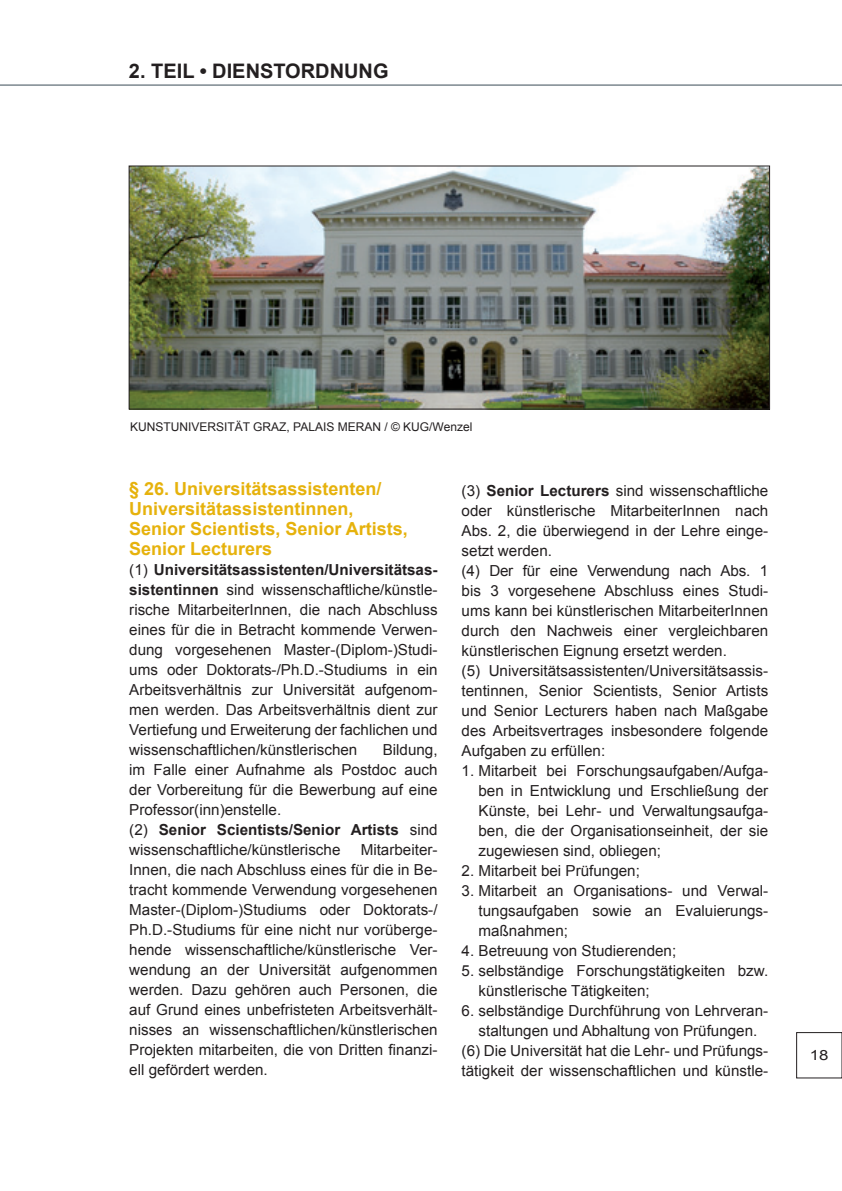
<style>
.page{position:relative;width:842px;height:1191px;background:#fff}
.page>*{position:absolute;margin:0;border:0;box-sizing:border-box;transform-origin:0 0}
.t1{font:700 20px "Arial";color:#231f20}
.t2{font:700 18px/20px "Arial";color:#e6b20c}
.t3{font:15.2px/20px "Arial";color:#231f20;text-align:justify}
.t4{font:14px "Arial";color:#231f20;scale:1.2 1}
.t5{font:12px "Arial";color:#231f20}
.s1{font-weight:700}
</style>
<div class="page">
<div style="left:796px;top:1032px;width:46px;height:46px;border:1px solid #231f20"></div>
<svg style="left:0;top:84px;width:842px;height:1px"></svg>
<img style="left:131px;top:168px;width:637px;height:239px">
<div style="left:129px;top:166px;width:641px;height:243px;border:1px solid #231f20"></div>
<h1 class="t1" style="left:129px;top:58px;width:261px">2. Teil • Dienstordnung</h1>
<p class="t5" style="left:130px;top:418px;width:344px">Ku nstu niversitÄt Graz, Palais Meran / © KUG/Wenzel</p>
<p class="t2" style="left:129px;top:479px;width:280px">§ 26. Universitätsassistenten/<br>Universitätassistentinnen,<br>Senior Scientists, Senior Artists,<br>Senior Lecturers</p>
<p class="t3" style="left:129px;top:559px;width:310px">(1) <span class="s1">Universitätsassistenten/Universitätsas&shy;sistentinnen</span> sind wissenschaftliche/künstle&shy;rische MitarbeiterI nnen, die nach Abschluss eines für die in Betracht kommende Verwen&shy;dung vorgesehenen Master-(Diplom-)Studi&shy;ums oder Doktorats-/Ph.D.-Studiums in ein Arbeitsverhältnis zur Universität aufgenom&shy;men werden. Das Arbeitsverhältnis dient zur Vertiefung und Erweiterung der fachlichen und wissenschaftlichen/künstlerischen</p>
<p class="t3" style="left:129px;top:739px;width:310px;text-align:left;text-indent:253px">Bildung, im Falle einer Aufnahme als Postdoc auch der Vorbereitung für die Bewerbung auf eine Professor(inn)enstelle.<br>(2) <span class="s1">Senior Scientists/Senior Artists</span> sind wissenschaftliche/künstlerische</p>
<p class="t3" style="left:129px;top:839px;width:310px;text-indent:231px">Mitarbeiter-I nnen, die nach Abschluss eines für die in Be&shy;tracht kommende Verwendung vorgesehenen Master-(Diplom-)Studiums oder Doktorats-/ Ph.D.-Studiums für eine nicht nur vorüberge&shy;hende wissenschaftliche/künstlerische Ver&shy;wendung an der Universität aufgenommen werden. Dazu gehören auch Personen, die auf Grund eines unbefristeten Arbeitsverhält&shy;nisses an wissenschaftlichen/künstlerischen Projekten mitarbeiten, die von Dritten finanzi&shy;ell gefördert werden.</p>
<p class="t3" style="left:462px;top:481px;width:308px;text-align:left">(3) <span class="s1">Senior Lecturers</span> sind wissenschaftliche oder künstlerische MitarbeiterI nnen nach Abs. 2, die überwiegend in der Lehre einge&shy;setzt werden.<br>(4) Der für eine Verwendung nach Abs. 1 bis 3 vorgesehene Abschluss eines Studi&shy;ums kann bei künstlerischen MitarbeiterI nnen durch den Nachweis einer vergleichbaren künstlerischen Eignung ersetzt werden.<br>(5) Universitätsassistenten/Universitätsassis&shy;tentinnen, Senior Scientists, Senior Artists und Senior Lecturers haben nach Maßgabe des Arbeitsvertrages insbesondere folgende Aufgaben zu erfüllen:</p>
<p class="t3" style="left:478px;top:761px;width:291px;text-indent:-17px">1. M itarbeit bei Forschungsaufgaben/Aufga&shy;ben in Entwicklung und Erschließung der Künste, bei Lehr- und Verwaltungsaufga&shy;ben, die der Organisationseinheit, der sie zugewiesen sind, obliegen;</p>
<p class="t3" style="left:462px;top:861px;width:180px">2. Mitarbeit bei Prüfungen;</p>
<p class="t3" style="left:478px;top:881px;width:291px;text-indent:-17px">3. Mitarbeit an Organisations- und Verwal&shy;tungsaufgaben sowie an Evaluierungs&shy;maßnahmen;</p>
<p class="t3" style="left:462px;top:941px;width:216px">4. Betreuung von Studierenden;</p>
<p class="t3" style="left:478px;top:961px;width:291px;text-indent:-17px">5. selbständige Forschungstätigkeiten bzw. künstlerische Tätigkeiten;</p>
<p class="t3" style="left:462px;top:1001px;width:308px;text-align:center">6. selbständige Durchführung von Lehrveran&shy;staltungen und Abhaltung von Prüfungen.<br>(6) Die Universität hat die Lehr- und Prüfungs&shy;tätigkeit der wissenschaftlichen und künstle-</p>
<p class="t4" style="left:810px;top:1046px;width:17px">18</p>
</div>
